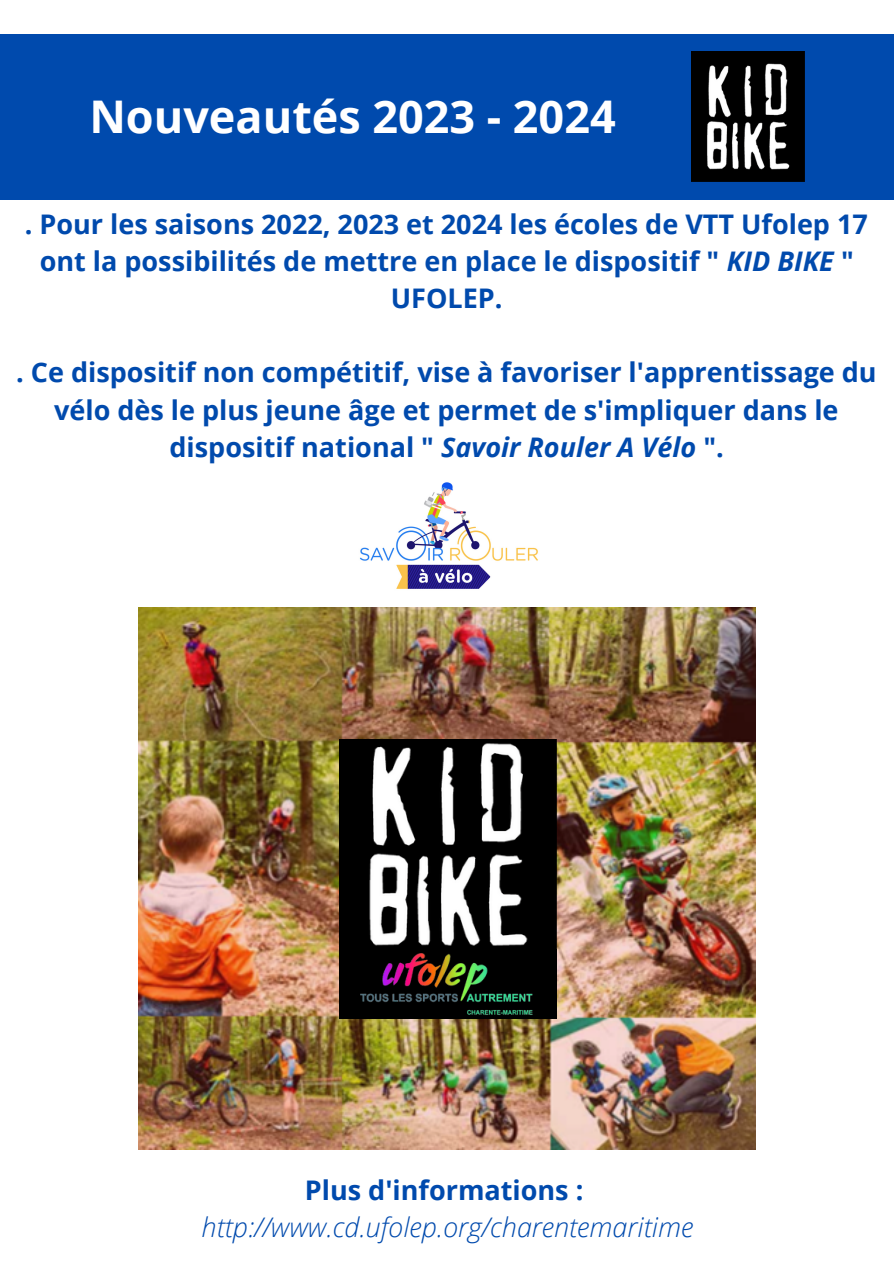
<style>
.page{position:relative;width:894px;height:1264px;background:#fff}
.page>*{position:absolute;margin:0;border:0;box-sizing:border-box;transform-origin:0 0}
.t1{font:700 45px "Open Sans";color:#fff}
.t2{font:700 27px/37.2px "Open Sans";color:#004aad;text-align:center}
.t3{font:italic 300 27px "Open Sans";color:#004aad}
.s1{font-style:italic}
</style>
<div class="page">
<div style="left:0;top:34px;width:893px;height:165px;background:#004aad"></div>
<img style="left:691px;top:52px;width:113px;height:129px">
<img style="left:138px;top:607px;width:616px;height:542px">
<img style="left:339px;top:740px;width:217px;height:209px">
<img style="left:360px;top:482px;width:178px;height:107px">
<div style="left:339px;top:949px;width:217px;height:70px;background:#000"></div>
<img style="left:360px;top:953px;width:172px;height:62px">
<h1 class="t1" style="left:89px;top:85px;width:527px">Nouveautés 2023 - 2024</h1>
<p class="t2" style="left:25px;top:205px;width:844px">. Pour les saisons 2022, 2023 et 2024 les écoles de VTT Ufolep 17 ont la possibilités de mettre en place le dispositif " <span class="s1">KID BIKE</span> "<br>UFOLEP.</p>
<p class="t2" style="left:16px;top:353px;width:861px">. Ce dispositif non compétitif, vise à favoriser l'apprentissage du vélo dès le plus jeune âge et permet de s'impliquer dans le dispositif national " <span class="s1">Savoir Rouler A Vélo</span> ".</p>
<p class="t2" style="left:305px;top:1170px;width:280px">Plus d'informations :</p>
<p class="t3" style="left:201px;top:1207px;width:493px">http://www.cd.ufolep.org/charentemaritime</p>
</div>
